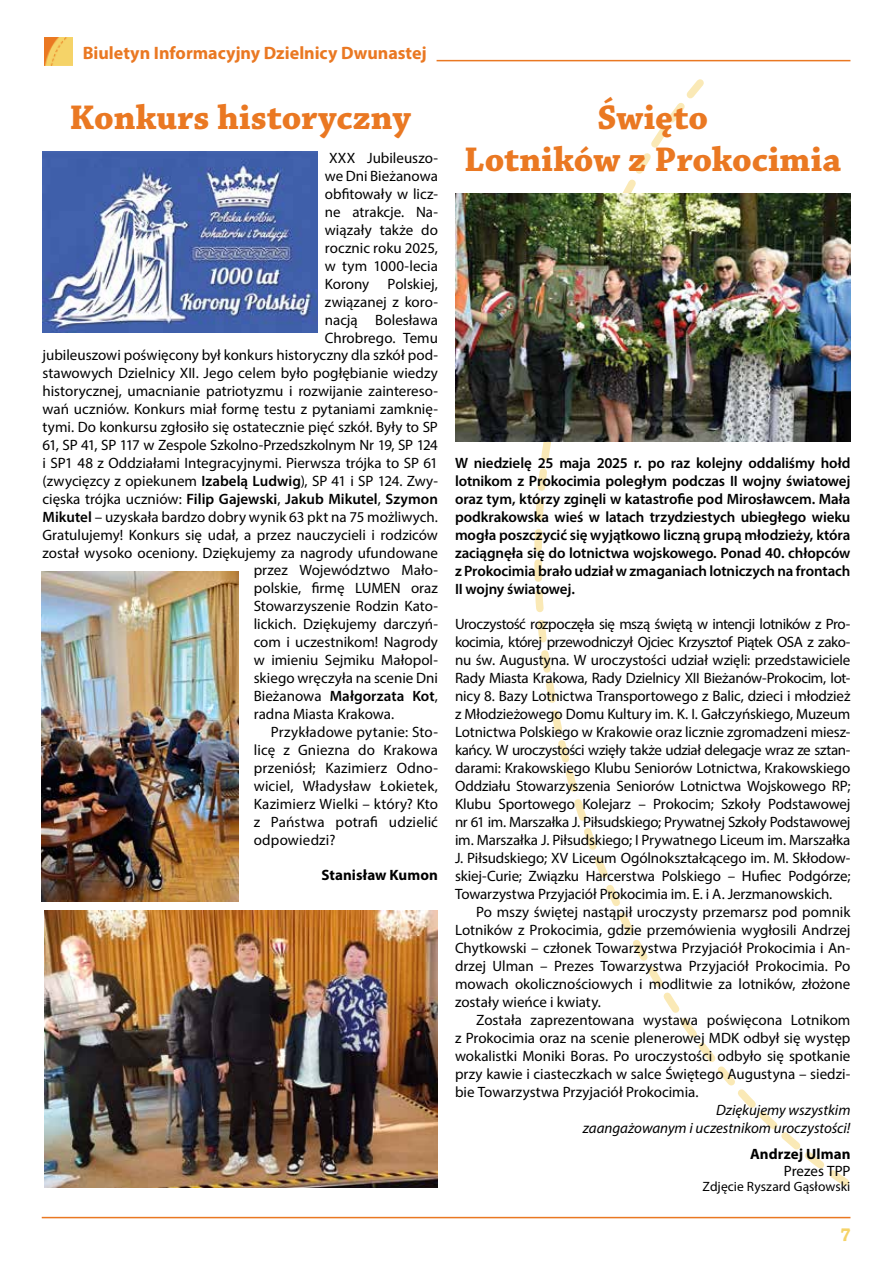
<style>
.page{position:relative;width:893px;height:1263px;background:#fff}
.page>*{position:absolute;margin:0;border:0;box-sizing:border-box;transform-origin:0 0}
.t1{font:700 36px/42px "Chaparral Pro";color:#ea7822;text-align:center}
.t2{font:700 19.8px "Chaparral Pro";color:#f5d368;scale:.91 1}
.t3{font:700 18px "Myriad Pro";color:#ea7822}
.t4{font:15px/18px "Myriad Pro";color:#000;text-align:justify}
.t5{font:600 15px/18px "Myriad Pro";letter-spacing:-.005em;color:#000;text-align:justify}
.t6{font:italic 15px/18px "Myriad Pro";letter-spacing:-.005em;color:#000;text-align:right}
.t7{font:700 15px "Myriad Pro";letter-spacing:.005em;color:#000}
.t8{font:13.5px "Myriad Pro";letter-spacing:.005em;color:#000}
.s1{font-weight:600}
.s2{font-weight:400}
</style>
<div class="page">
<svg style="left:533px;top:59px;width:318px;height:1160px"></svg>
<div style="left:702px;top:0;width:191px;height:76px;background:#fff"></div>
<div style="left:850px;top:1112px;width:43px;height:109px;background:#fff"></div>
<hr style="left:437px;top:60px;width:413px;height:1px;background:#ea7822">
<hr style="left:42px;top:1217px;width:808px;height:1px;background:#ea7822">
<img style="left:44px;top:37px;width:28px;height:28px">
<img style="left:45px;top:910px;width:393px;height:278px">
<img style="left:42px;top:571px;width:197px;height:331px">
<img style="left:43px;top:151px;width:274px;height:181px">
<img style="left:455px;top:194px;width:395px;height:247px">
<p class="t3" style="left:83px;top:41px;width:346px">Biuletyn Informacyjny Dzielnicy Dwunastej</p>
<h1 class="t1" style="left:70px;top:98px;width:343px">Konkurs historyczny</h1>
<p class="t4" style="left:329px;top:148px;width:110px">XXX Jubileuszo-</p>
<p class="t4" style="left:325px;top:166px;width:115px">we Dni Bieżanowa</p>
<p class="t4" style="left:325px;top:184px;width:115px">obfitowały w licz-</p>
<p class="t4" style="left:325px;top:202px;width:115px">ne atrakcje. Na-</p>
<p class="t4" style="left:325px;top:220px;width:115px">wiązały także do</p>
<p class="t4" style="left:325px;top:238px;width:115px">rocznic roku 2025,</p>
<p class="t4" style="left:325px;top:256px;width:115px">w tym 1000-lecia</p>
<p class="t4" style="left:325px;top:274px;width:115px">Korony Polskiej,</p>
<p class="t4" style="left:325px;top:292px;width:115px">związanej z koro-</p>
<p class="t4" style="left:325px;top:310px;width:115px">nacją Bolesława</p>
<p class="t4" style="left:325px;top:328px;width:115px">Chrobrego. Temu</p>
<p class="t4" style="left:43px;top:346px;width:397px">jubileuszowi poświęcony był konkurs historyczny dla szkół pod-</p>
<p class="t4" style="left:43px;top:364px;width:397px">stawowych Dzielnicy XII. Jego celem było pogłębianie wiedzy</p>
<p class="t4" style="left:43px;top:382px;width:397px">historycznej, umacnianie patriotyzmu i rozwijanie zaintereso-</p>
<p class="t4" style="left:43px;top:400px;width:397px">wań uczniów. Konkurs miał formę testu z pytaniami zamknię-</p>
<p class="t4" style="left:43px;top:418px;width:397px">tymi. Do konkursu zgłosiło się ostatecznie pięć szkół. Były to SP</p>
<p class="t4" style="left:43px;top:436px;width:397px">61, SP 41, SP 117 w Zespole Szkolno-Przedszkolnym Nr 19, SP 124</p>
<p class="t4" style="left:43px;top:454px;width:397px">i SP1 48 z Oddziałami Integracyjnymi. Pierwsza trójka to SP 61</p>
<p class="t4" style="left:43px;top:472px;width:397px">(zwycięzcy z opiekunem <span class="s1">Izabelą Ludwig</span>), SP 41 i SP 124. Zwy-</p>
<p class="t5" style="left:43px;top:489px;width:397px"><span class="s2">cięska trójka uczniów:</span> Filip Gajewski<span class="s2">,</span> Jakub Mikutel<span class="s2">,</span> Szymon</p>
<p class="t4" style="left:43px;top:508px;width:397px"><span class="s1">Mikutel</span> – uzyskała bardzo dobry wynik 63 pkt na 75 możliwych.</p>
<p class="t4" style="left:43px;top:526px;width:397px">Gratulujemy! Konkurs się udał, a przez nauczycieli i rodziców</p>
<p class="t4" style="left:43px;top:544px;width:397px">został wysoko oceniony. Dziękujemy za nagrody ufundowane</p>
<p class="t4" style="left:254px;top:561px;width:186px">przez Województwo Mało-</p>
<p class="t4" style="left:254px;top:579px;width:186px">polskie, firmę LUMEN oraz</p>
<p class="t4" style="left:254px;top:597px;width:186px">Stowarzyszenie Rodzin Kato-</p>
<p class="t4" style="left:254px;top:615px;width:186px">lickich. Dziękujemy darczyń-</p>
<p class="t4" style="left:254px;top:633px;width:186px">com i uczestnikom! Nagrody</p>
<p class="t4" style="left:254px;top:651px;width:186px">w imieniu Sejmiku Małopol-</p>
<p class="t4" style="left:254px;top:669px;width:186px">skiego wręczyła na scenie Dni</p>
<p class="t5" style="left:254px;top:687px;width:186px"><span class="s2">Bieżanowa</span> Małgorzata Kot<span class="s2">,</span></p>
<p class="t4" style="left:254px;top:705px;width:142px">radna Miasta Krakowa.</p>
<p class="t4" style="left:271px;top:723px;width:169px">Przykładowe pytanie: Sto-</p>
<p class="t4" style="left:254px;top:741px;width:186px">licę z Gniezna do Krakowa</p>
<p class="t4" style="left:254px;top:759px;width:186px">przeniósł; Kazimierz Odno-</p>
<p class="t4" style="left:254px;top:777px;width:186px">wiciel, Władysław Łokietek,</p>
<p class="t4" style="left:254px;top:795px;width:186px">Kazimierz Wielki – który? Kto</p>
<p class="t4" style="left:254px;top:813px;width:186px">z Państwa potrafi udzielić</p>
<p class="t4" style="left:254px;top:831px;width:83px">odpowiedzi?</p>
<p class="t7" style="left:321px;top:865px;width:118px">Stanisław Kumon</p>
<h1 class="t1" style="left:464px;top:98px;width:378px">Święto<br>Lotników z Prokocimia</h1>
<p class="t5" style="left:455px;top:453px;width:397px">W niedzielę 25 maja 2025 r. po raz kolejny oddaliśmy hołd lotnikom z Prokocimia poległym podczas II wojny światowej oraz tym, którzy zginęli w katastrofie pod Mirosławcem. Mała podkrakowska wieś w latach trzydziestych ubiegłego wieku mogła poszczycić się wyjątkowo liczną grupą młodzieży, która zaciągnęła się do lotnictwa wojskowego. Ponad 40. chłopców z Prokocimia brało udział w zmaganiach lotniczych na frontach II wojny światowej.</p>
<p class="t4" style="left:455px;top:615px;width:397px">Uroczystość rozpoczęła się mszą świętą w intencji lotników z Pro&shy;kocimia, której przewodniczył Ojciec Krzysztof Piątek OSA z zako&shy;nu św. Augustyna. W uroczystości udział wzięli: przedstawiciele Rady Miasta Krakowa, Rady Dzielnicy XII Bieżanów-Prokocim, lot&shy;nicy 8. Bazy Lotnictwa Transportowego z Balic, dzieci i młodzież z Młodzieżowego Domu Kultury im. K. I. Gałczyńskiego, Muzeum Lotnictwa Polskiego w Krakowie oraz licznie zgromadzeni miesz&shy;kańcy. W uroczystości wzięły także udział delegacje wraz ze sztan&shy;darami: Krakowskiego Klubu Seniorów Lotnictwa, Krakowskiego Oddziału Stowarzyszenia Seniorów Lotnictwa Wojskowego RP; Klubu Sportowego Kolejarz – Prokocim; Szkoły Podstawowej nr 61 im. Marszałka J. Piłsudskiego; Prywatnej Szkoły Podstawowej im. Marszałka J. Piłsudskiego; I Prywatnego Liceum im. Marszałka J. Piłsudskiego; XV Liceum Ogólnokształcącego im. M. Skłodow&shy;skiej-Curie; Związku Harcerstwa Polskiego – Hufiec Podgórze; Towarzystwa Przyjaciół Prokocimia im. E. i A. Jerzmanowskich.</p>
<p class="t4" style="left:455px;top:903px;width:397px;text-indent:21px">Po mszy świętej nastąpił uroczysty przemarsz pod pomnik Lotników z Prokocimia, gdzie przemówienia wygłosili Andrzej Chytkowski – członek Towarzystwa Przyjaciół Prokocimia i An&shy;drzej Ulman – Prezes Towarzystwa Przyjaciół Prokocimia. Po mowach okolicznościowych i modlitwie za lotników, złożone zostały wieńce i kwiaty.</p>
<p class="t4" style="left:455px;top:1011px;width:397px;text-indent:21px">Została zaprezentowana wystawa poświęcona Lotnikom z Prokocimia oraz na scenie plenerowej MDK odbył się występ wokalistki Moniki Boras. Po uroczystości odbyło się spotkanie przy kawie i ciasteczkach w salce Świętego Augustyna – siedzi&shy;bie Towarzystwa Przyjaciół Prokocimia.</p>
<p class="t6" style="left:583px;top:1101px;width:269px">Dziękujemy wszystkim<br>zaangażowanym i uczestnikom uroczystości!</p>
<p class="t7" style="left:750px;top:1144px;width:102px">Andrzej Ulman</p>
<p class="t4" style="left:784px;top:1162px;width:68px">Prezes TPP</p>
<p class="t8" style="left:703px;top:1178px;width:149px">Zdjęcie Ryszard Gąsłowski</p>
<h2 class="t2" style="left:840px;top:1223px;width:13px">7</h2>
</div>
